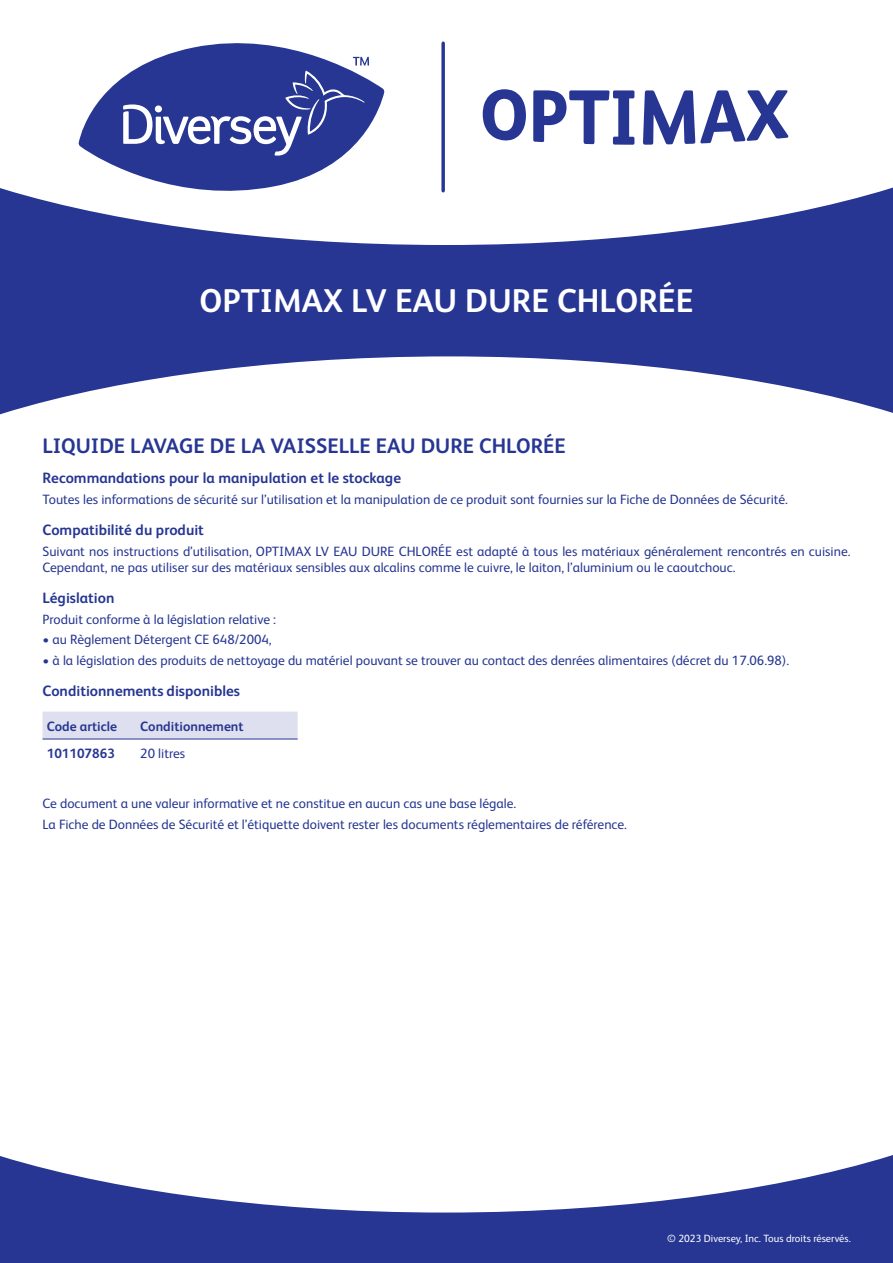
<style>
.page{position:relative;width:893px;height:1263px;background:#fff}
.page>*{position:absolute;margin:0;border:0;box-sizing:border-box;transform-origin:0 0}
.t1{font:700 33px "FS Albert Pro";color:#fff}
.t2{font:700 21px "FS Albert Pro";color:#263692}
.t3{font:700 15px "FS Albert Pro";color:#263692}
.t4{font:13.5px/16.5px "FS Albert Pro";color:#263692}
.t5{font:700 13.5px "FS Albert Pro";color:#263692}
.t6{font:10.5px "FS Albert Pro";color:#fff}
</style>
<div class="page">
<svg style="left:0;top:187px;width:893px;height:228px;fill:#263692"></svg>
<svg style="left:0;top:1155px;width:893px;height:108px;fill:#263692"></svg>
<div style="left:43px;top:712px;width:255px;height:27px;background:#dfe0ef"></div>
<hr style="left:43px;top:739px;width:93px;height:1px;background:#263692">
<hr style="left:136px;top:739px;width:162px;height:1px;background:#263692">
<svg style="left:78px;top:43px;width:307px;height:161px"></svg>
<svg style="left:123px;top:57px;width:246px;height:99px;background:#4b58a4"></svg>
<svg style="left:441px;top:43px;width:4px;height:148px"></svg>
<svg style="left:483px;top:89px;width:43px;height:52px"></svg>
<svg style="left:533px;top:90px;width:101px;height:55px"></svg>
<svg style="left:643px;top:90px;width:145px;height:55px"></svg>
<h1 class="t1" style="left:200px;top:278px;width:495px">OPTIMAX LV EAU DURE CHLORÉE</h1>
<h2 class="t2" style="left:43px;top:430px;width:525px">LIQUIDE LAVAGE DE LA VAISSELLE EAU DURE CHLORÉE</h2>
<p class="t3" style="left:43px;top:468px;width:360px">Recommandations pour la manipulation et le stockage</p>
<p class="t4" style="left:43px;top:490px;width:747px">Toutes les informations de sécurité sur l’utilisation et la manipulation de ce produit sont fournies sur la Fiche de Données de Sécurité.</p>
<p class="t3" style="left:43px;top:519px;width:163px">Compatibilité du produit</p>
<p class="t4" style="left:43px;top:542px;width:809px">Suivant nos instructions d’utilisation, OPTIMAX LV EAU DURE CHLORÉE est adapté à tous les matériaux généralement rencontrés en cuisine.<br>Cependant, ne pas utiliser sur des matériaux sensibles aux alcalins comme le cuivre, le laiton, l’aluminium ou le caoutchouc.</p>
<p class="t3" style="left:43px;top:587px;width:73px">Législation</p>
<p class="t4" style="left:43px;top:610px;width:235px">Produit conforme à la législation relative :</p>
<p class="t4" style="left:43px;top:630px;width:231px">• au Règlement Détergent CE 648/2004,</p>
<p class="t4" style="left:43px;top:651px;width:748px">• à la législation des produits de nettoyage du matériel pouvant se trouver au contact des denrées alimentaires (décret du 17.06.98).</p>
<p class="t3" style="left:43px;top:680px;width:199px">Conditionnements disponibles</p>
<p class="t5" style="left:47px;top:716px;width:72px">Code article</p>
<p class="t5" style="left:140px;top:716px;width:105px">Conditionnement</p>
<p class="t5" style="left:47px;top:744px;width:70px">101107863</p>
<p class="t4" style="left:140px;top:744px;width:47px">20 litres</p>
<p class="t4" style="left:43px;top:792px;width:586px;line-height:20.7px">Ce document a une valeur informative et ne constitue en aucun cas une base légale.<br>La Fiche de Données de Sécurité et l’étiquette doivent rester les documents réglementaires de référence.</p>
<p class="t6" style="left:667px;top:1231px;width:185px">© 2023 Diversey, Inc. Tous droits réservés.</p>
</div>
